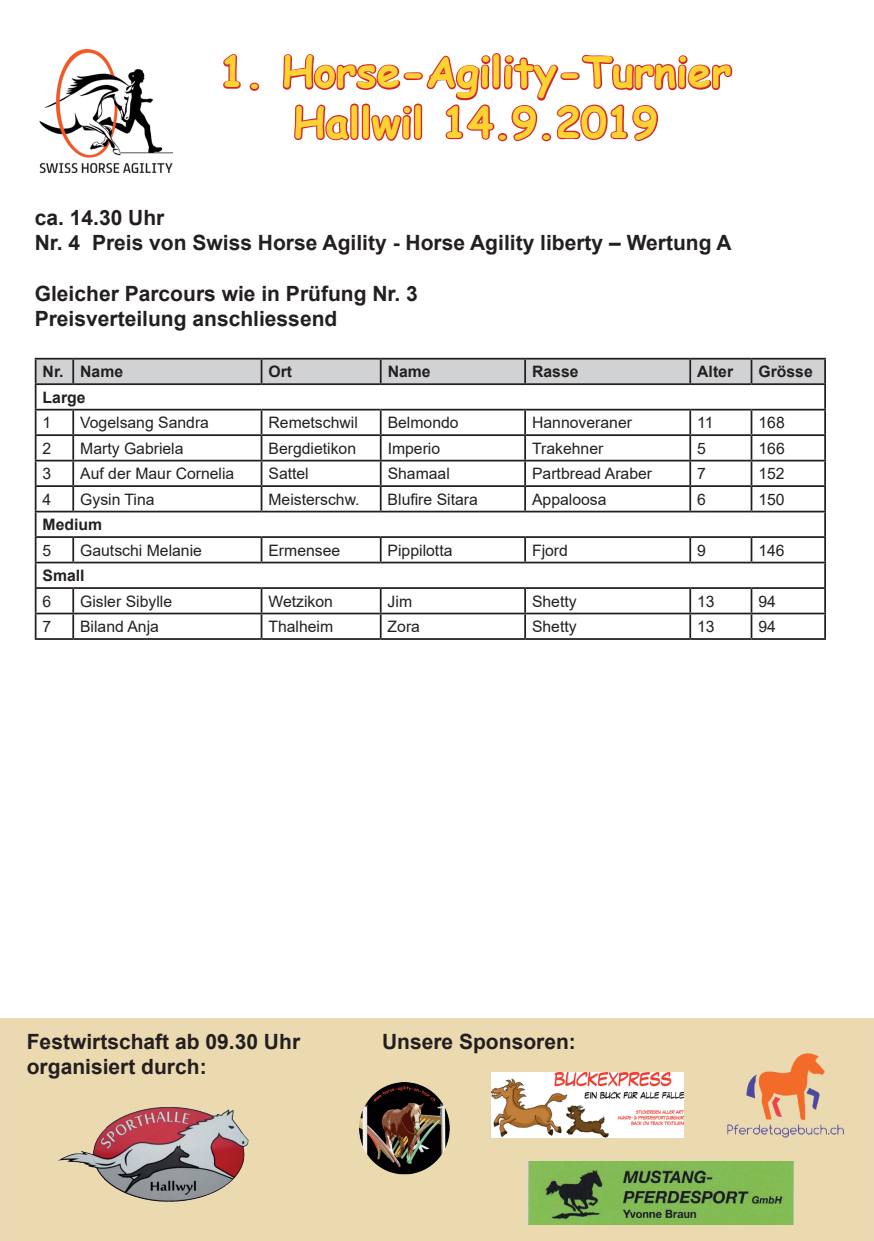
<style>
.page{position:relative;width:874px;height:1241px;background:#fff}
.page>*{position:absolute;margin:0;border:0;box-sizing:border-box;transform-origin:0 0}
.t1{font:700 42px/50.4px "Comic Sans MS";color:#fcd332;text-align:center}
.t2{font:700 21px/25.2px "Arial";color:#231f20}
.t3{font:15.75px "Arial";color:#231f20}
.t4{font:700 15.75px "Arial";color:#231f20}
</style>
<div class="page">
<div style="left:0;top:1018px;width:873px;height:222px;background:#ebd9b1"></div>
<img style="left:58px;top:1107px;width:191px;height:95px">
<img style="left:359px;top:1082px;width:91px;height:92px">
<img style="left:527px;top:1161px;width:265px;height:63px">
<img style="left:491px;top:1072px;width:192px;height:64px">
<img style="left:727px;top:1053px;width:117px;height:85px">
<svg style="left:223px;top:54px;width:37px;height:37px"></svg>
<svg style="left:282px;top:53px;width:451px;height:89px"></svg>
<img style="left:40px;top:49px;width:132px;height:124px">
<hr style="left:751px;top:358px;width:74px;height:1px;background:#231f20">
<hr style="left:823px;top:359px;width:2px;height:24px;background:#231f20">
<hr style="left:751px;top:383px;width:74px;height:2px;background:#231f20">
<hr style="left:823px;top:385px;width:2px;height:24px;background:#231f20">
<hr style="left:751px;top:409px;width:74px;height:1px;background:#231f20">
<hr style="left:823px;top:410px;width:2px;height:24px;background:#231f20">
<hr style="left:751px;top:434px;width:74px;height:2px;background:#231f20">
<hr style="left:823px;top:436px;width:2px;height:23px;background:#231f20">
<hr style="left:751px;top:459px;width:74px;height:2px;background:#231f20">
<hr style="left:823px;top:461px;width:2px;height:24px;background:#231f20">
<hr style="left:751px;top:485px;width:74px;height:2px;background:#231f20">
<hr style="left:823px;top:487px;width:2px;height:23px;background:#231f20">
<hr style="left:751px;top:510px;width:74px;height:2px;background:#231f20">
<hr style="left:823px;top:512px;width:2px;height:24px;background:#231f20">
<hr style="left:751px;top:536px;width:74px;height:2px;background:#231f20">
<hr style="left:823px;top:538px;width:2px;height:23px;background:#231f20">
<hr style="left:751px;top:561px;width:74px;height:2px;background:#231f20">
<hr style="left:823px;top:563px;width:2px;height:24px;background:#231f20">
<hr style="left:751px;top:587px;width:74px;height:2px;background:#231f20">
<hr style="left:823px;top:589px;width:2px;height:23px;background:#231f20">
<svg style="left:35px;top:358px;width:789px;height:280px"></svg>
<hr style="left:751px;top:612px;width:74px;height:2px;background:#231f20">
<hr style="left:750px;top:614px;width:2px;height:24px;background:#231f20">
<hr style="left:823px;top:614px;width:2px;height:24px;background:#231f20">
<hr style="left:35px;top:638px;width:38px;height:1px;background:#231f20">
<hr style="left:73px;top:638px;width:188px;height:1px;background:#231f20">
<hr style="left:261px;top:638px;width:119px;height:1px;background:#231f20">
<hr style="left:380px;top:638px;width:145px;height:1px;background:#231f20">
<hr style="left:525px;top:638px;width:165px;height:1px;background:#231f20">
<hr style="left:690px;top:638px;width:61px;height:1px;background:#231f20">
<hr style="left:751px;top:638px;width:74px;height:1px;background:#231f20">
<h1 class="t1" style="left:219px;top:45px;width:513px">1. Horse-Agility-Turnier<br>Hallwil 14.9.2019</h1>
<h2 class="t2" style="left:35px;top:205px;width:698px">ca. 14.30 Uhr<br>Nr. 4 Preis von Swiss Horse Agility - Horse Agility liberty – Wertung A</h2>
<h2 class="t2" style="left:35px;top:281px;width:384px">Gleicher Parcours wie in Prüfung Nr. 3<br>Preisverteilung anschliessend</h2>
<p class="t4" style="left:43px;top:360px;width:82px">Nr. Name</p>
<p class="t4" style="left:268px;top:360px;width:25px">Ort</p>
<p class="t4" style="left:387px;top:360px;width:44px">Name</p>
<p class="t4" style="left:532px;top:360px;width:48px">Rasse</p>
<p class="t4" style="left:697px;top:360px;width:37px">Alter</p>
<p class="t4" style="left:758px;top:360px;width:56px">Grösse</p>
<p class="t4" style="left:43px;top:386px;width:44px">Large</p>
<p class="t3" style="left:43px;top:411px;width:10px">1</p>
<p class="t3" style="left:80px;top:411px;width:130px">Vogelsang Sandra</p>
<p class="t3" style="left:268px;top:411px;width:91px">Remetschwil</p>
<p class="t3" style="left:387px;top:411px;width:72px">Belmondo</p>
<p class="t3" style="left:532px;top:411px;width:101px">Hannoveraner</p>
<p class="t3" style="left:696px;top:411px;width:18px">11</p>
<p class="t3" style="left:758px;top:411px;width:28px">168</p>
<p class="t3" style="left:43px;top:437px;width:10px">2</p>
<p class="t3" style="left:80px;top:437px;width:105px">Marty Gabriela</p>
<p class="t3" style="left:268px;top:437px;width:89px">Bergdietikon</p>
<p class="t3" style="left:387px;top:437px;width:54px">Imperio</p>
<p class="t3" style="left:532px;top:437px;width:73px">Trakehner</p>
<p class="t3" style="left:696px;top:437px;width:10px">5</p>
<p class="t3" style="left:758px;top:437px;width:28px">166</p>
<p class="t3" style="left:43px;top:462px;width:10px">3</p>
<p class="t3" style="left:80px;top:462px;width:156px">Auf der Maur Cornelia</p>
<p class="t3" style="left:268px;top:462px;width:42px">Sattel</p>
<p class="t3" style="left:387px;top:462px;width:64px">Shamaal</p>
<p class="t3" style="left:532px;top:462px;width:121px">Partbread Araber</p>
<p class="t3" style="left:696px;top:462px;width:10px">7</p>
<p class="t3" style="left:758px;top:462px;width:28px">152</p>
<p class="t3" style="left:43px;top:488px;width:10px">4</p>
<p class="t3" style="left:80px;top:488px;width:76px">Gysin Tina</p>
<p class="t3" style="left:268px;top:488px;width:93px">Meisterschw.</p>
<p class="t3" style="left:387px;top:488px;width:92px">Blufire Sitara</p>
<p class="t3" style="left:532px;top:488px;width:76px">Appaloosa</p>
<p class="t3" style="left:696px;top:488px;width:10px">6</p>
<p class="t3" style="left:758px;top:488px;width:28px">150</p>
<p class="t4" style="left:43px;top:513px;width:61px">Medium</p>
<p class="t3" style="left:43px;top:539px;width:10px">5</p>
<p class="t3" style="left:80px;top:539px;width:123px">Gautschi Melanie</p>
<p class="t3" style="left:268px;top:539px;width:73px">Ermensee</p>
<p class="t3" style="left:387px;top:539px;width:66px">Pippilotta</p>
<p class="t3" style="left:531px;top:539px;width:37px">Fjord</p>
<p class="t3" style="left:696px;top:539px;width:10px">9</p>
<p class="t3" style="left:758px;top:539px;width:28px">146</p>
<p class="t4" style="left:43px;top:564px;width:44px">Small</p>
<p class="t3" style="left:43px;top:590px;width:10px">6</p>
<p class="t3" style="left:80px;top:590px;width:93px">Gisler Sibylle</p>
<p class="t3" style="left:268px;top:590px;width:66px">Wetzikon</p>
<p class="t3" style="left:387px;top:590px;width:26px">Jim</p>
<p class="t3" style="left:531px;top:590px;width:46px">Shetty</p>
<p class="t3" style="left:696px;top:590px;width:19px">13</p>
<p class="t3" style="left:758px;top:590px;width:19px">94</p>
<p class="t3" style="left:42px;top:615px;width:10px">7</p>
<p class="t3" style="left:80px;top:615px;width:80px">Biland Anja</p>
<p class="t3" style="left:268px;top:615px;width:66px">Thalheim</p>
<p class="t3" style="left:387px;top:615px;width:34px">Zora</p>
<p class="t3" style="left:531px;top:615px;width:46px">Shetty</p>
<p class="t3" style="left:696px;top:615px;width:19px">13</p>
<p class="t3" style="left:758px;top:615px;width:19px">94</p>
<h2 class="t2" style="left:27px;top:1028px;width:275px">Festwirtschaft ab 09.30 Uhr</h2>
<h2 class="t2" style="left:382px;top:1028px;width:195px">Unsere Sponsoren:</h2>
<h2 class="t2" style="left:27px;top:1053px;width:181px">organisiert durch:</h2>
</div>
